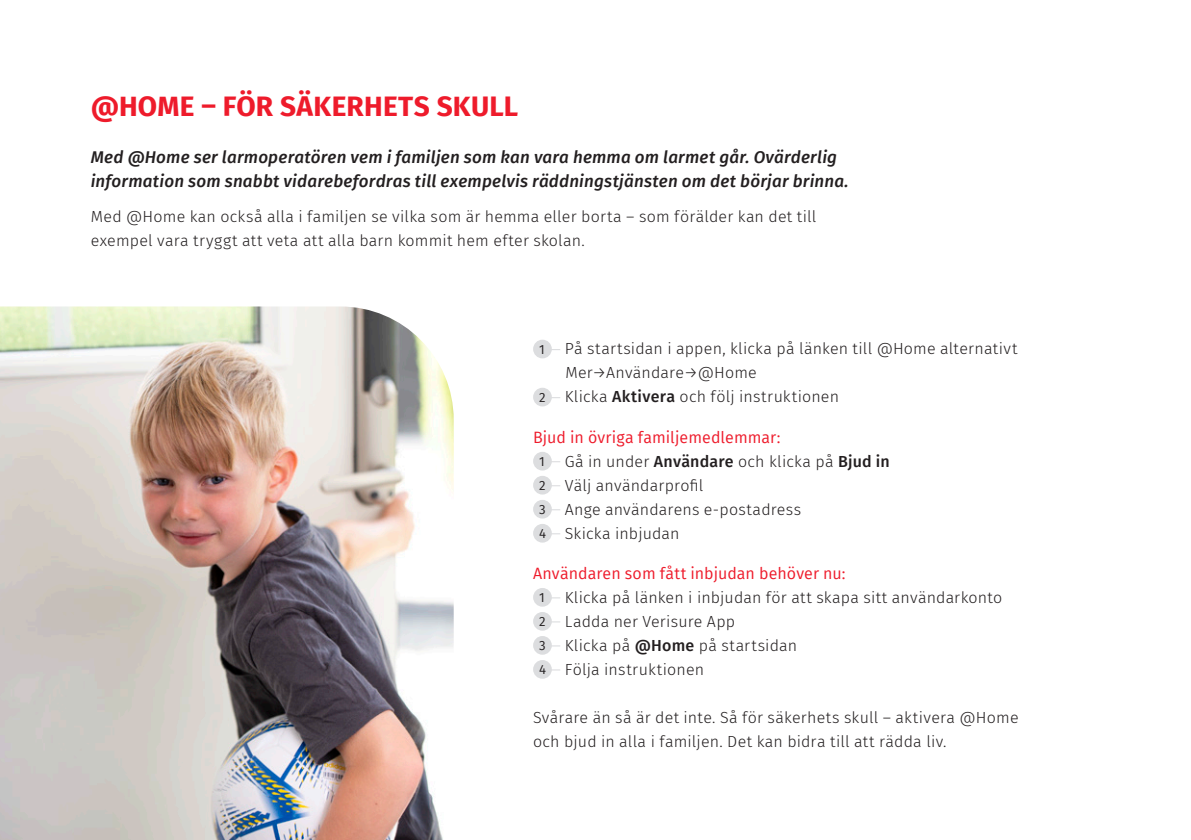
<style>
.page{position:relative;width:1191px;height:840px;background:#fff}
.page>*{position:absolute;margin:0;border:0;box-sizing:border-box;transform-origin:0 0}
.t1{font:700 28px "Fira Sans";letter-spacing:.01em;color:#ee1b2b}
.t2{font:italic 500 17px/24px "Fira Sans";letter-spacing:.01em;color:#231f20}
.t3{font:300 16px/24px "Fira Sans";letter-spacing:.015em;color:#231f20}
.s1{font-weight:400;font-size:13.2px}
.s2{font-weight:500}
.s3{font-weight:400;color:#ee1b2b}
</style>
<div class="page">
<div style="left:533px;top:339px;width:19px;height:19px;background:#dcdddf;border-radius:50%"></div>
<div style="left:533px;top:387px;width:19px;height:19px;background:#dcdddf;border-radius:50%"></div>
<div style="left:533px;top:451px;width:19px;height:19px;background:#dcdddf;border-radius:50%"></div>
<div style="left:533px;top:475px;width:19px;height:19px;background:#dcdddf;border-radius:50%"></div>
<div style="left:533px;top:499px;width:19px;height:19px;background:#dcdddf;border-radius:50%"></div>
<div style="left:533px;top:523px;width:19px;height:19px;background:#dcdddf;border-radius:50%"></div>
<div style="left:533px;top:587px;width:19px;height:19px;background:#dcdddf;border-radius:50%"></div>
<div style="left:533px;top:611px;width:19px;height:19px;background:#dcdddf;border-radius:50%"></div>
<div style="left:533px;top:635px;width:19px;height:19px;background:#dcdddf;border-radius:50%"></div>
<div style="left:533px;top:659px;width:19px;height:19px;background:#dcdddf;border-radius:50%"></div>
<img style="left:0;top:306px;width:454px;height:533px">
<h1 class="t1" style="left:91px;top:83px;width:429px">@HOME – FÖR SÄKERHETS SKULL</h1>
<p class="t2" style="left:91px;top:144px;width:759px">Med @Home ser larmoperatören vem i familjen som kan vara hemma om larmet går. Ovärderlig information som snabbt vidarebefordras till exempelvis räddningstjänsten om det börjar brinna.</p>
<p class="t3" style="left:91px;top:204px;width:727px">Med @Home kan också alla i familjen se vilka som är hemma eller borta – som förälder kan det till exempel vara tryggt att veta att alla barn kommit hem efter skolan.</p>
<p class="t3" style="left:539px;top:336px;width:480px"><span class="s1">1</span> På startsidan i appen, klicka på länken till @Home alternativt</p>
<p class="t3" style="left:565px;top:360px;width:193px">Mer→Användare→@Home</p>
<p class="t3" style="left:539px;top:384px;width:301px"><span class="s1">2</span> Klicka <span class="s2">Aktivera</span> och följ instruktionen</p>
<p class="t3" style="left:539px;top:424px;width:352px;text-indent:-6px"><span class="s3">Bjud in övriga familjemedlemmar:<br></span><span class="s1">1</span> Gå in under <span class="s2">Användare</span> och klicka på <span class="s2">Bjud in<br></span><span class="s1">2</span> Välj användarprofil<br><span class="s1">3</span> Ange användarens e-postadress<br><span class="s1">4</span> Skicka inbjudan</p>
<p class="t3" style="left:539px;top:560px;width:465px;text-indent:-6px"><span class="s3">Användaren som fått inbjudan behöver nu:<br></span><span class="s1">1</span> Klicka på länken i inbjudan för att skapa sitt användarkonto <span class="s1">2</span> Ladda ner Verisure App<br><span class="s1">3</span> Klicka på <span class="s2">@Home</span> på startsidan<br><span class="s1">4</span> Följa instruktionen</p>
<p class="t3" style="left:533px;top:704px;width:487px">Svårare än så är det inte. Så för säkerhets skull – aktivera @Home och bjud in alla i familjen. Det kan bidra till att rädda liv.</p>
</div>
